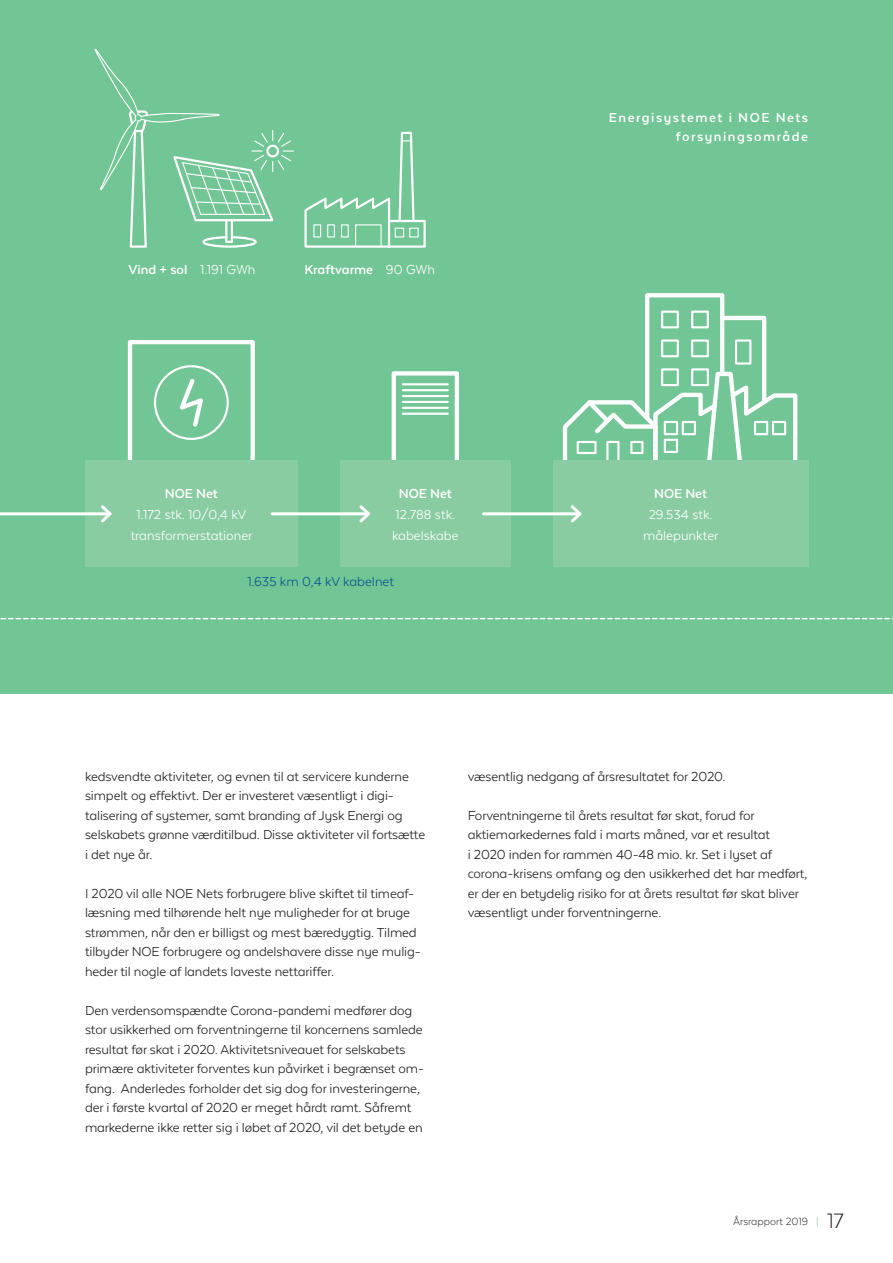
<style>
.page{position:relative;width:893px;height:1263px;background:#fff}
.page>*{position:absolute;margin:0;border:0;box-sizing:border-box;transform-origin:0 0}
.t1{font:15px/19.5px "Texta Alt";letter-spacing:-.01em;color:#231f20}
.t2{font:15px/21px "Texta Alt";color:#fff;text-align:center}
.t3{font:700 15px/19.5px "Texta Alt";letter-spacing:.09em;color:#fff;text-align:right}
.t4{font:15px "Texta Alt";color:#0c578f}
.t5{font:700 15px "Texta Alt";color:#fff}
.t6{font:300 12px "Texta Alt";color:#231f20}
.s1{font-weight:400}
.s2{color:#72c594}
.s3{font-size:24px}
</style>
<div class="page">
<div style="left:0;top:0;width:893px;height:693px;background:#72c594"></div>
<div style="left:128px;top:340px;width:127px;height:124px;border:4px solid #fff"></div>
<div style="left:154px;top:365px;width:75px;height:75px;border:2px solid #fff;border-radius:50%"></div>
<svg style="left:179px;top:378px;width:24px;height:49px"></svg>
<div style="left:392px;top:371px;width:67px;height:93px;border:4px solid #fff"></div>
<hr style="left:403px;top:383px;width:45px;height:2px;background:#fff">
<hr style="left:403px;top:389px;width:45px;height:2px;background:#fff">
<hr style="left:403px;top:395px;width:45px;height:2px;background:#fff">
<hr style="left:403px;top:401px;width:45px;height:2px;background:#fff">
<hr style="left:403px;top:407px;width:45px;height:2px;background:#fff">
<hr style="left:403px;top:413px;width:45px;height:2px;background:#fff">
<svg style="left:563px;top:293px;width:234px;height:168px"></svg>
<div style="left:85px;top:461px;width:213px;height:106px;background:#89cca2"></div>
<div style="left:340px;top:461px;width:170px;height:106px;background:#89cca2"></div>
<svg style="left:0;top:618px;width:893px;height:1px"></svg>
<hr style="left:272px;top:512px;width:97px;height:3px;background:#fff">
<svg style="left:357px;top:505px;width:13px;height:18px"></svg>
<hr style="left:0;top:512px;width:110px;height:3px;background:#fff">
<svg style="left:98px;top:505px;width:14px;height:18px"></svg>
<div style="left:553px;top:461px;width:255px;height:106px;background:#89cca2"></div>
<hr style="left:483px;top:512px;width:97px;height:3px;background:#fff">
<svg style="left:568px;top:505px;width:14px;height:18px"></svg>
<svg style="left:95px;top:49px;width:198px;height:199px"></svg>
<svg style="left:304px;top:132px;width:122px;height:116px"></svg>
<div style="left:355px;top:224px;width:27px;height:23px;border:1px solid #fff"></div>
<div style="left:313px;top:224px;width:8px;height:13px;border:1px solid #fff"></div>
<div style="left:327px;top:224px;width:8px;height:13px;border:1px solid #fff"></div>
<div style="left:341px;top:224px;width:8px;height:13px;border:1px solid #fff"></div>
<div style="left:395px;top:228px;width:9px;height:9px;border:1px solid #fff"></div>
<div style="left:409px;top:228px;width:10px;height:9px;border:1px solid #fff"></div>
<p class="t3" style="left:129px;top:260px;width:129px">Vind + sol <span class="s1">1.191 GWh</span></p>
<p class="t5" style="left:304px;top:262px;width:132px">Kraftvarme <span class="s1">90 GWh</span></p>
<p class="t3" style="left:609px;top:107px;width:201px">Energisystemet i NOE Nets forsyningsområde</p>
<p class="t3" style="left:165px;top:484px;width:55px">NOE Net</p>
<p class="t2" style="left:131px;top:504px;width:123px">1.172 stk. 10/0,4 kV transformerstationer</p>
<p class="t3" style="left:399px;top:484px;width:55px">NOE Net</p>
<p class="t2" style="left:392px;top:504px;width:68px;text-align:left">12.788 stk. kabelskabe</p>
<p class="t4" style="left:247px;top:573px;width:148px">1.635 km 0,4 kV kabelnet</p>
<p class="t3" style="left:654px;top:484px;width:55px">NOE Net</p>
<p class="t2" style="left:643px;top:504px;width:77px">29.534 stk. målepunkter</p>
<p class="t1" style="left:85px;top:766px;width:342px">kedsvendte aktiviteter, og evnen til at servicere kunderne simpelt og effektivt. Der er investeret væsentligt i digi&shy;talisering af systemer, samt branding af Jysk Energi og selskabets grønne værditilbud. Disse aktiviteter vil fortsætte i det nye år.</p>
<p class="t1" style="left:85px;top:883px;width:337px">I 2020 vil alle NOE Nets forbrugere blive skiftet til timeaf&shy;læsning med tilhørende helt nye muligheder for at bruge strømmen, når den er billigst og mest bæredygtig. Tilmed tilbyder NOE forbrugere og andelshavere disse nye mulig&shy;heder til nogle af landets laveste nettariffer.</p>
<p class="t1" style="left:85px;top:1000px;width:340px">Den verdensomspændte Corona-pandemi medfører dog stor usikkerhed om forventningerne til koncernens samlede resultat før skat i 2020. Aktivitetsniveauet for selskabets primære aktiviteter forventes kun påvirket i begrænset om&shy;fang. Anderledes forholder det sig dog for investeringerne, der i første kvartal af 2020 er meget hårdt ramt. Såfremt markederne ikke retter sig i løbet af 2020, vil det betyde en</p>
<p class="t1" style="left:468px;top:766px;width:259px">væsentlig nedgang af årsresultatet for 2020.</p>
<p class="t1" style="left:468px;top:805px;width:341px">Forventningerne til årets resultat før skat, forud for aktiemarkedernes fald i marts måned, var et resultat<br>i 2020 inden for rammen 40-48 mio. kr. Set i lyset af corona-krisens omfang og den usikkerhed det har medført, er der en betydelig risiko for at årets resultat før skat bliver væsentligt under forventningerne.</p>
<p class="t6" style="left:733px;top:1215px;width:112px">Årsrapport 2019 <span class="s2">|</span> <span class="s3">17</span></p>
</div>
